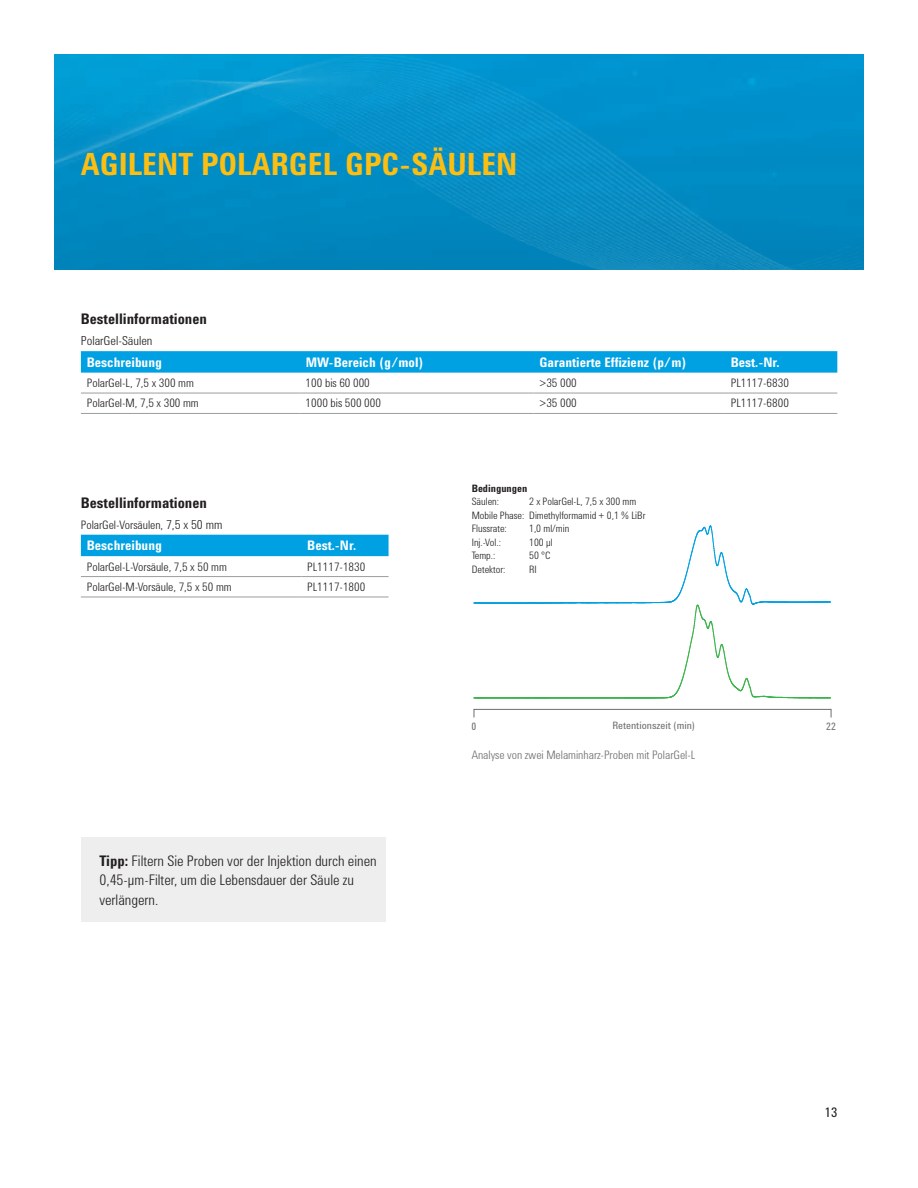
<style>
.page{position:relative;width:918px;height:1188px;background:#fff}
.page>*{position:absolute;margin:0;border:0;box-sizing:border-box;transform-origin:0 0}
.t1{font:700 31.5px "Agilent Condensed CFF";color:#fdbe12}
.t2{font:300 15px/19.5px "Agilent Condensed CFF";color:#231f20}
.t3{font:700 15px "Agilent Condensed CFF";color:#231f20}
.t4{font:700 13.5px "Agilent Condensed CFF";color:#fff}
.t5{font:13.5px "Agilent Condensed CFF";color:#231f20}
.t6{font:300 12.75px "Agilent Condensed CFF";color:#231f20}
.t7{font:300 12px "Agilent Condensed CFF";color:#231f20}
.t8{font:300 12px "Agilent Condensed CFF";color:#6c6d70}
.t9{font:300 10.5px/13.5px "Agilent Condensed CFF";color:#231f20}
.t10{font:10.5px "Agilent Condensed CFF";color:#6c6d70}
.t11{font:700 10.5px "Agilent Condensed CFF";color:#231f20}
.s1{font-size:12.75px}
.s2{font-weight:700}
</style>
<div class="page">
<img style="left:54px;top:54px;width:810px;height:216px">
<svg style="left:81px;top:351px;width:756px;height:22px;background:#06a3e3"></svg>
<hr style="left:81px;top:393px;width:219px;height:1px;background:#9b9da0">
<hr style="left:300px;top:393px;width:234px;height:1px;background:#9b9da0">
<hr style="left:534px;top:393px;width:191px;height:1px;background:#9b9da0">
<hr style="left:725px;top:393px;width:112px;height:1px;background:#9b9da0">
<hr style="left:81px;top:413px;width:219px;height:1px;background:#9b9da0">
<hr style="left:300px;top:413px;width:234px;height:1px;background:#9b9da0">
<hr style="left:534px;top:413px;width:191px;height:1px;background:#9b9da0">
<hr style="left:725px;top:413px;width:112px;height:1px;background:#9b9da0">
<div style="left:81px;top:535px;width:308px;height:21px;background:#00a1e3"></div>
<hr style="left:81px;top:576px;width:220px;height:1px;background:#9b9da0">
<hr style="left:301px;top:576px;width:88px;height:1px;background:#9b9da0">
<hr style="left:81px;top:597px;width:220px;height:1px;background:#9b9da0">
<hr style="left:301px;top:597px;width:88px;height:1px;background:#9b9da0">
<div style="left:81px;top:838px;width:305px;height:84px;background:#eeeeef"></div>
<div style="left:474px;top:709px;width:357px;height:9px;border:1px solid #6c6d70"></div>
<svg style="left:474px;top:526px;width:357px;height:173px"></svg>
<h1 class="t1" style="left:81px;top:141px;width:438px">AGILENT POLARGEL GPC-SÄULEN</h1>
<p class="t3" style="left:81px;top:308px;width:128px">Bestellinformationen</p>
<p class="t6" style="left:81px;top:331px;width:73px">PolarGel-Säulen</p>
<p class="t4" style="left:87px;top:352px;width:77px">Beschreibung</p>
<p class="t4" style="left:306px;top:352px;width:119px">MW-Bereich (g/mol)</p>
<p class="t4" style="left:540px;top:352px;width:149px">Garantierte Effizienz (p/m)</p>
<p class="t4" style="left:731px;top:352px;width:50px">Best.-Nr.</p>
<p class="t7" style="left:87px;top:374px;width:109px">PolarGel-L, 7,5 x 300 mm</p>
<p class="t7" style="left:306px;top:374px;width:66px">100 bis 60 000</p>
<p class="t7" style="left:540px;top:374px;width:39px">&gt;35 000</p>
<p class="t7" style="left:731px;top:374px;width:60px">PL1117-6830</p>
<p class="t7" style="left:87px;top:394px;width:113px">PolarGel-M, 7,5 x 300 mm</p>
<p class="t7" style="left:306px;top:394px;width:77px">1000 bis 500 000</p>
<p class="t7" style="left:540px;top:394px;width:39px">&gt;35 000</p>
<p class="t7" style="left:731px;top:394px;width:60px">PL1117-6800</p>
<p class="t3" style="left:81px;top:491px;width:128px">Bestellinformationen</p>
<p class="t7" style="left:81px;top:516px;width:143px">PolarGel-Vorsäulen, <span class="s1">7,5 x 50 mm</span></p>
<p class="t4" style="left:87px;top:535px;width:77px">Beschreibung</p>
<p class="t4" style="left:307px;top:535px;width:50px">Best.-Nr.</p>
<p class="t7" style="left:87px;top:557px;width:142px">PolarGel-L-Vorsäule, 7,5 x 50 mm</p>
<p class="t7" style="left:307px;top:557px;width:60px">PL1117-1830</p>
<p class="t7" style="left:87px;top:578px;width:146px">PolarGel-M-Vorsäule, 7,5 x 50 mm</p>
<p class="t7" style="left:307px;top:578px;width:60px">PL1117-1800</p>
<p class="t2" style="left:99px;top:850px;width:279px"><span class="s2">Tipp:</span> Filtern Sie Proben vor der Injektion durch einen<br>0,45-µm-Filter, um die Lebensdauer der Säule zu verlängern.</p>
<p class="t11" style="left:472px;top:480px;width:57px">Bedingungen</p>
<p class="t9" style="left:472px;top:494px;width:29px">Säulen:</p>
<p class="t9" style="left:472px;top:494px;width:175px;text-indent:57px">2 x PolarGel-L, 7,5 x 300 mm<br>Mobile Phase: Dimethylformamid + 0,1 % LiBr<br>Flussrate:</p>
<p class="t9" style="left:529px;top:521px;width:42px">1,0 ml/min</p>
<p class="t9" style="left:472px;top:535px;width:31px">Inj.-Vol.:</p>
<p class="t9" style="left:529px;top:535px;width:25px">100 μl</p>
<p class="t9" style="left:472px;top:548px;width:25px">Temp.:</p>
<p class="t9" style="left:529px;top:548px;width:23px">50 °C</p>
<p class="t9" style="left:472px;top:562px;width:35px">Detektor:</p>
<p class="t9" style="left:529px;top:562px;width:9px">RI</p>
<p class="t10" style="left:471px;top:718px;width:6px">0</p>
<p class="t10" style="left:612px;top:717px;width:84px">Retentionszeit (min)</p>
<p class="t10" style="left:826px;top:719px;width:11px">22</p>
<p class="t8" style="left:472px;top:746px;width:225px">Analyse von zwei Melaminharz-Proben mit PolarGel-L</p>
<p class="t5" style="left:825px;top:1102px;width:14px">13</p>
</div>
